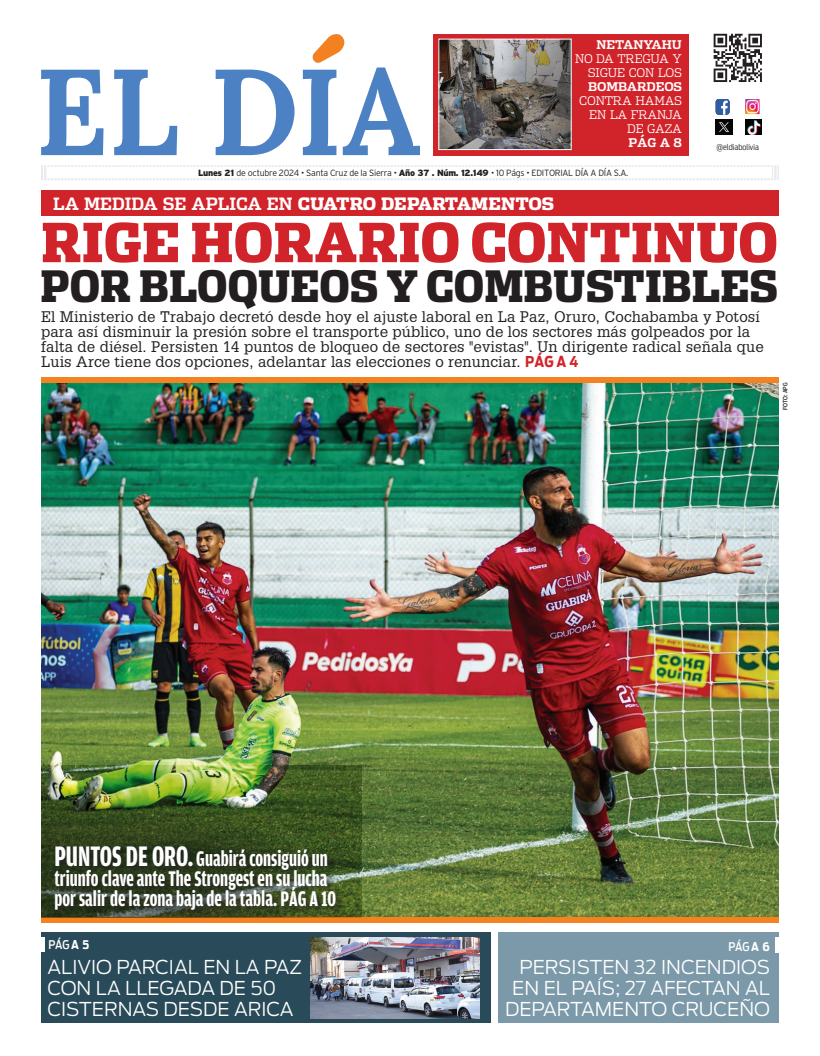
<style>
.page{position:relative;width:820px;height:1056px;background:#fff}
.page>*{position:absolute;margin:0;border:0;box-sizing:border-box;transform-origin:0 0}
.t1{font:900 53.5px "Dispatch Cond";color:#d1232a;scale:1.05 1}
.t2{font:900 43px "Dispatch Cond";color:#231f20}
.t3{font:700 22.5px/20px "Amplitude Comp";color:#fff;scale:.95 1}
.t4{font:300 19px/21px "Antenna";color:#fff;text-align:right}
.t5{font:900 17px "Dispatch";letter-spacing:-.01em;color:#fff;scale:.95 1}
.t6{font:15px/15.1px "Glypha";letter-spacing:.01em;color:#231f20}
.t7{font:300 12px/14px "Dispatch";letter-spacing:-.01em;color:#fff;text-align:right}
.t8{font:500 12px "Antenna Cond";letter-spacing:-.02em;color:#fff}
.t9{font:700 12px "Dispatch";letter-spacing:-.01em;color:#fff}
.t10{font:300 9px "Interstate";letter-spacing:-.03em;color:#231f20}
.t11{font:300 8px "Antenna Cond";color:#231f20}
.t12{font:500 6px "Antenna Cond";letter-spacing:.015em;color:#231f20}
.s1{font-weight:700}
.s2{font-weight:900}
.s3{font-family:"Antenna Cond";font-weight:700;color:#d1232a}
.s4{font-size:30px}
</style>
<div class="page">
<div style="left:41px;top:190px;width:737px;height:26px;background:#d1232a"></div>
<img style="left:41px;top:382px;width:737px;height:535px">
<div style="left:41px;top:917px;width:737px;height:5px;background:#f58220"></div>
<div style="left:41px;top:377px;width:737px;height:5px;background:#f58220"></div>
<img style="left:41px;top:766px;width:321px;height:151px">
<div style="left:52px;top:844px;width:292px;height:74px;background:#231f20;opacity:.8"></div>
<div style="left:498px;top:932px;width:280px;height:91px;background:#7b99a9"></div>
<div style="left:774px;top:937px;width:8px;height:15px;background:#fff"></div>
<div style="left:41px;top:932px;width:449px;height:91px;background:#294a59"></div>
<div style="left:37px;top:937px;width:8px;height:14px;background:#fff"></div>
<img style="left:310px;top:937px;width:169px;height:81px">
<svg style="left:41px;top:165px;width:736px;height:15px"></svg>
<div style="left:48px;top:168px;width:724px;height:10px;background:#fff"></div>
<svg style="left:713px;top:34px;width:48px;height:48px"></svg>
<div style="left:432px;top:34px;width:256px;height:121px;background:#d1232a"></div>
<img style="left:440px;top:41px;width:129px;height:107px">
<div style="left:438px;top:39px;width:133px;height:111px;border:1px solid #fff"></div>
<svg style="left:41px;top:70px;width:62px;height:85px"></svg>
<svg style="left:114px;top:70px;width:63px;height:85px"></svg>
<svg style="left:215px;top:70px;width:79px;height:85px"></svg>
<svg style="left:303px;top:34px;width:117px;height:121px"></svg>
<img style="left:745px;top:119px;width:16px;height:16px">
<img style="left:715px;top:120px;width:16px;height:15px">
<img style="left:745px;top:99px;width:14px;height:15px">
<img style="left:715px;top:99px;width:14px;height:16px">
<p class="t9" style="left:596px;top:36px;width:87px">NETANYAHU</p>
<p class="t7" style="left:574px;top:51px;width:108px">NO DA TREGUA Y</p>
<p class="t7" style="left:587px;top:65px;width:21px">SIGUE</p>
<p class="t7" style="left:579px;top:65px;width:104px">CON LOS<br><span class="s1">BOMBARDEOS<br></span>CONTRA HAMAS<br>EN LA FRANJA<br>DE GAZA<br><span class="s1">PÁG A 8</span></p>
<p class="t10" style="left:198px;top:168px;width:431px"><span class="s2">Lunes 21</span> de octubre 2024 • Santa Cruz de la Sierra • <span class="s2">Año 37 . Núm. 12.149</span> • 10 Págs • EDITORIAL DÍA A DÍA S.A.</p>
<p class="t5" style="left:53px;top:191px;width:528px"><span class="s1">LA MEDIDA SE APLICA EN</span> CUATRO DEPARTAMENTOS</p>
<p class="t11" style="left:716px;top:143px;width:44px">@eldiabolivia</p>
<p class="t1" style="left:41px;top:208px;width:662px">RIGE HORARIO CONTINUO</p>
<p class="t2" style="left:41px;top:258px;width:738px">POR BLOQUEOS Y COMBUSTIBLES</p>
<p class="t6" style="left:41px;top:308px;width:724px">El Ministerio de Trabajo decretó desde hoy el ajuste laboral en La Paz, Oruro, Cochabamba y Potosí para así disminuir la presión sobre el transporte público, uno de los sectores más golpeados por la falta de diésel. Persisten 14 puntos de bloqueo de sectores "evistas". Un dirigente radical señala que Luis Arce tiene dos opciones, adelantar las elecciones o renunciar. <span class="s3">PÁG A 4</span></p>
<p class="t12" style="left:781px;top:410px;width:29px;rotate:-90deg">FOTO: apg</p>
<p class="t3" style="left:54px;top:849px;width:298px"><span class="s4">Puntos de oro.</span> Guabirá consiguió un triunfo clave ante The Strongest en su lucha por salir de la zona baja de la tabla. PÁG A 10</p>
<p class="t8" style="left:48px;top:937px;width:42px">PÁG <span class="s1">A 5</span></p>
<p class="t4" style="left:47px;top:957px;width:256px;text-align:left">ALIVIO PARCIAL EN LA PAZ<br>CON LA LLEGADA DE 50<br>CISTERNAS DESDE ARICA</p>
<p class="t8" style="left:728px;top:939px;width:43px">PÁG <span class="s1">A 6</span></p>
<p class="t4" style="left:505px;top:957px;width:266px">PERSISTEN 32 INCENDIOS<br>EN EL PAÍS; 27 AFECTAN AL<br>DEPARTAMENTO CRUCEÑO</p>
</div>
